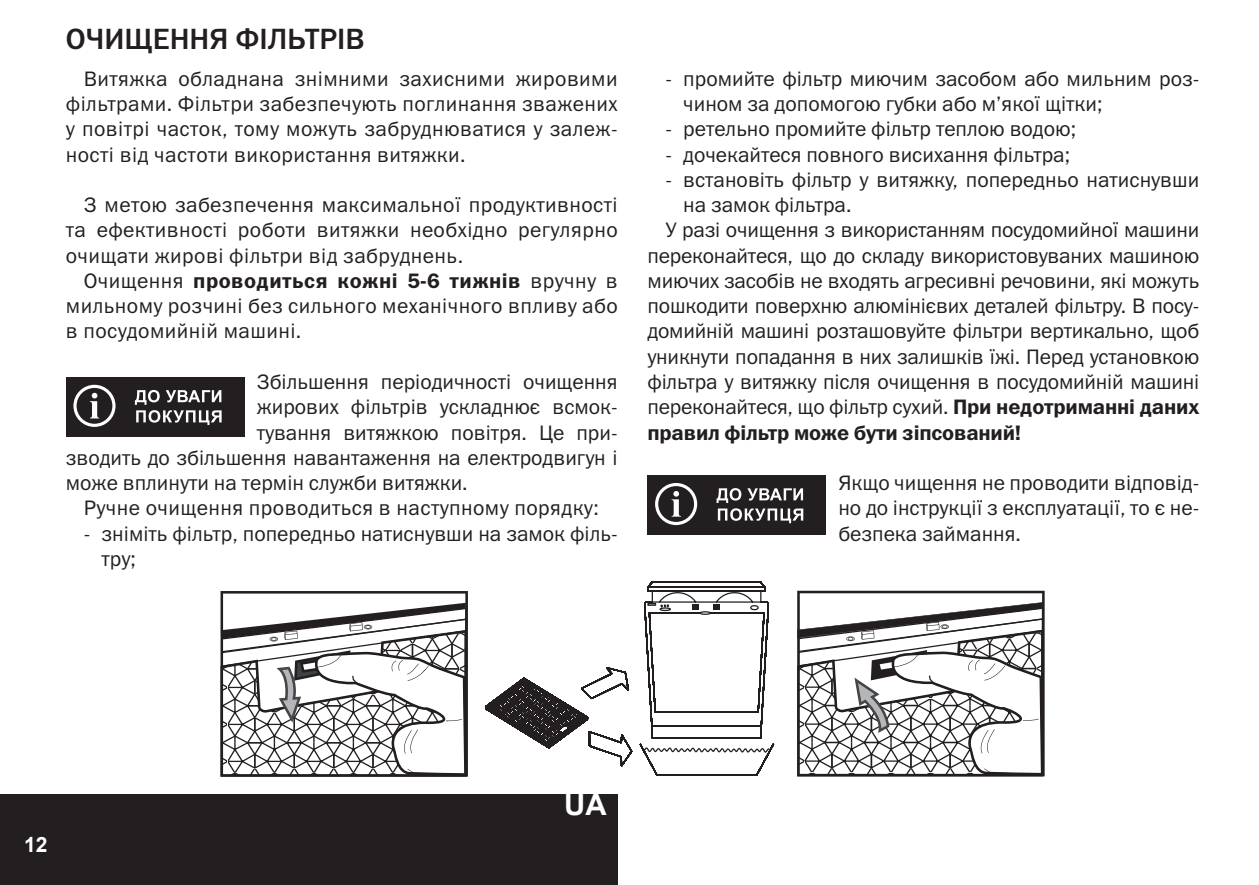
<style>
.page{position:relative;width:1259px;height:885px;background:#fff}
.page>*{position:absolute;margin:0;border:0;box-sizing:border-box;transform-origin:0 0}
.t1{font:29.4px "Franklin Gothic Medium C";color:#231f20}
.t2{font:700 29.4px "Arial";color:#fff}
.t3{font:21px/25.2px "Franklin Gothic Book C";color:#231f20;text-align:justify}
.t4{font:21px "Franklin Gothic Book C";letter-spacing:.02em;color:#231f20}
.t5{font:21px "Franklin Gothic Demi C";letter-spacing:.02em;color:#231f20}
.t6{font:21px "Franklin Gothic Demi C";letter-spacing:-.01em;color:#231f20}
.t7{font:700 21px "Arial";color:#fff}
.s1{font-family:"Franklin Gothic Book C"}
.s2{font-family:"Franklin Gothic Demi C"}
</style>
<div class="page">
<div style="left:0;top:794px;width:617px;height:90px;background:#231f20"></div>
<div style="left:66px;top:377px;width:179px;height:60px;background:#231f20"></div>
<svg style="left:135px;top:390px;width:87px;height:35px"></svg>
<svg style="left:73px;top:385px;width:43px;height:42px"></svg>
<svg style="left:596px;top:743px;width:179px;height:33px"></svg>
<svg style="left:484px;top:581px;width:285px;height:168px"></svg>
<svg style="left:220px;top:591px;width:248px;height:185px"></svg>
<svg style="left:220px;top:602px;width:247px;height:174px"></svg>
<svg style="left:797px;top:590px;width:247px;height:186px"></svg>
<svg style="left:797px;top:602px;width:246px;height:174px"></svg>
<div style="left:647px;top:475px;width:179px;height:60px;background:#231f20"></div>
<svg style="left:716px;top:488px;width:87px;height:35px"></svg>
<svg style="left:655px;top:483px;width:42px;height:42px"></svg>
<p class="t1" style="left:66px;top:22px;width:300px">ОЧИЩЕННЯ ФІЛЬТРІВ</p>
<p class="t3" style="left:66px;top:66px;width:553px;text-indent:18px">Витяжка обладнана знімними захисними жировими фільтрами. Фільтри забезпечують поглинання зважених у повітрі часток, тому можуть забруднюватися у залеж&shy;ності від частоти використання витяжки.</p>
<p class="t4" style="left:84px;top:193px;width:535px">З метою забезпечення максимальної продуктивності</p>
<p class="t4" style="left:66px;top:218px;width:553px">та ефективності роботи витяжки необхідно регулярно</p>
<p class="t4" style="left:66px;top:244px;width:399px">очищати жирові фільтри від забруднень.</p>
<p class="t5" style="left:84px;top:269px;width:535px"><span class="s1">Очищення</span> проводиться кожні 5-6 тижнів <span class="s1">вручну в</span></p>
<p class="t4" style="left:66px;top:294px;width:553px">мильному розчині без сильного механічного впливу або</p>
<p class="t4" style="left:66px;top:319px;width:237px">в посудомийній машині.</p>
<p class="t3" style="left:257px;top:369px;width:362px">Збільшення періодичності очищення</p>
<p class="t3" style="left:257px;top:394px;width:362px">жирових фільтрів ускладнює всмок-</p>
<p class="t3" style="left:257px;top:419px;width:362px">тування витяжкою повітря. Це при-</p>
<p class="t3" style="left:66px;top:444px;width:553px">зводить до збільшення навантаження на електродвигун і</p>
<p class="t3" style="left:66px;top:470px;width:403px">може вплинути на термін служби витяжки.</p>
<p class="t4" style="left:84px;top:496px;width:516px">Ручне очищення проводиться в наступному порядку:</p>
<p class="t3" style="left:102px;top:520px;width:517px;text-indent:-18px">- зніміть фільтр, попередньо натиснувши на замок філь&shy;тру;</p>
<p class="t3" style="left:683px;top:66px;width:517px;text-indent:-18px">- промийте фільтр миючим засобом або мильним роз&shy;чином за допомогою губки або м’якої щітки;</p>
<p class="t3" style="left:665px;top:116px;width:412px">- ретельно промийте фільтр теплою водою;</p>
<p class="t3" style="left:665px;top:141px;width:406px">- дочекайтеся повного висихання фільтра;</p>
<p class="t3" style="left:665px;top:167px;width:535px">- встановіть фільтр у витяжку, попередньо натиснувши</p>
<p class="t3" style="left:683px;top:192px;width:170px">на замок фільтра.</p>
<p class="t3" style="left:665px;top:217px;width:535px">У разі очищення з використанням посудомийної машини</p>
<p class="t3" style="left:647px;top:242px;width:553px">переконайтеся, що до складу використовуваних машиною</p>
<p class="t3" style="left:647px;top:268px;width:553px">миючих засобів не входять агресивні речовини, які можуть</p>
<p class="t3" style="left:647px;top:293px;width:553px">пошкодити поверхню алюмінієвих деталей фільтру. В посу-</p>
<p class="t3" style="left:647px;top:318px;width:553px">домийній машині розташовуйте фільтри вертикально, щоб</p>
<p class="t3" style="left:647px;top:343px;width:553px">уникнути попадання в них залишків їжі. Перед установкою</p>
<p class="t3" style="left:647px;top:369px;width:553px">фільтра у витяжку після очищення в посудомийній машині</p>
<p class="t3" style="left:647px;top:394px;width:553px">переконайтеся, що фільтр сухий. <span class="s2">При недотриманні даних</span></p>
<p class="t6" style="left:647px;top:420px;width:375px">правил фільтр може бути зіпсований!</p>
<p class="t3" style="left:838px;top:470px;width:362px">Якщо чищення не проводити відповід&shy;но до інструкції з експлуатації, то є не&shy;безпека займання.</p>
<p class="t7" style="left:24px;top:830px;width:25px">12</p>
<p class="t2" style="left:564px;top:784px;width:44px">UA</p>
</div>
